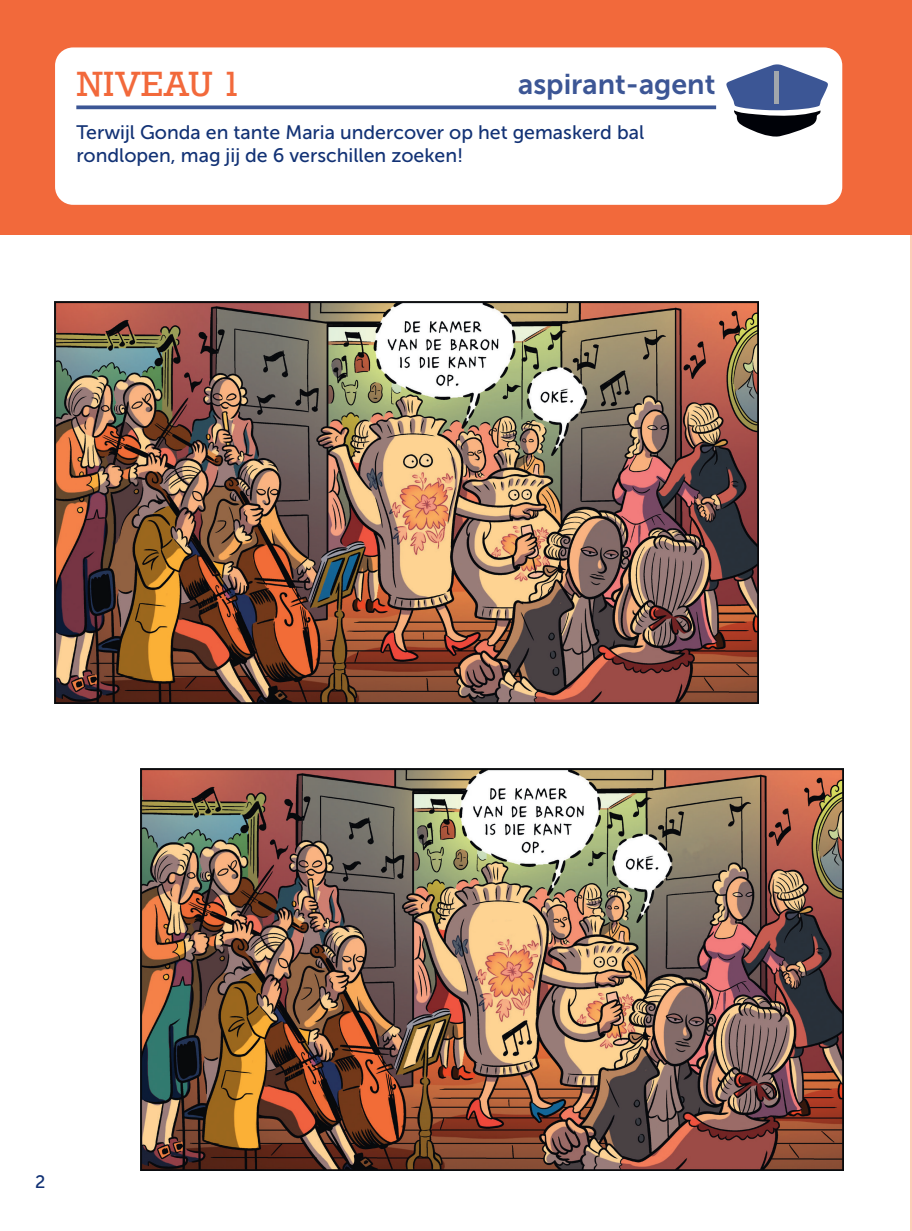
<style>
.page{position:relative;width:912px;height:1231px;background:#fff}
.page>*{position:absolute;margin:0;border:0;box-sizing:border-box;transform-origin:0 0}
.t1{font:33px "Rockwell Nova";color:#f2693b}
.t2{font:28.5px "Museo Sans 700";color:#3c5695}
.t3{font:19.5px/23.4px "Museo Sans 500";color:#123275}
.t4{font:18px "Museo Sans 500";color:#123275}
</style>
<div class="page">
<hr style="left:910px;top:235px;width:1px;height:996px;background:#fcceb7">
<img style="left:55px;top:302px;width:703px;height:401px">
<img style="left:140px;top:768px;width:703px;height:402px">
<div style="left:0;top:0;width:911px;height:235px;background:#f2693b"></div>
<div style="left:55px;top:47px;width:787px;height:158px;background:#fff;border-radius:18px"></div>
<svg style="left:76px;top:105px;width:640px;height:4px;background:#5269a1"></svg>
<svg style="left:726px;top:64px;width:102px;height:73px"></svg>
<div style="left:774px;top:71px;width:5px;height:32px;background:#a2a7ac"></div>
<h1 class="t1" style="left:76px;top:63px;width:166px">NIVEAU 1</h1>
<h2 class="t2" style="left:518px;top:69px;width:199px">aspirant-agent</h2>
<p class="t3" style="left:76px;top:121px;width:569px">Terwijl Gonda en tante Maria undercover op het gemaskerd bal rondlopen, mag jij de 6 verschillen zoeken!</p>
<p class="t4" style="left:35px;top:1172px;width:12px">2</p>
</div>
